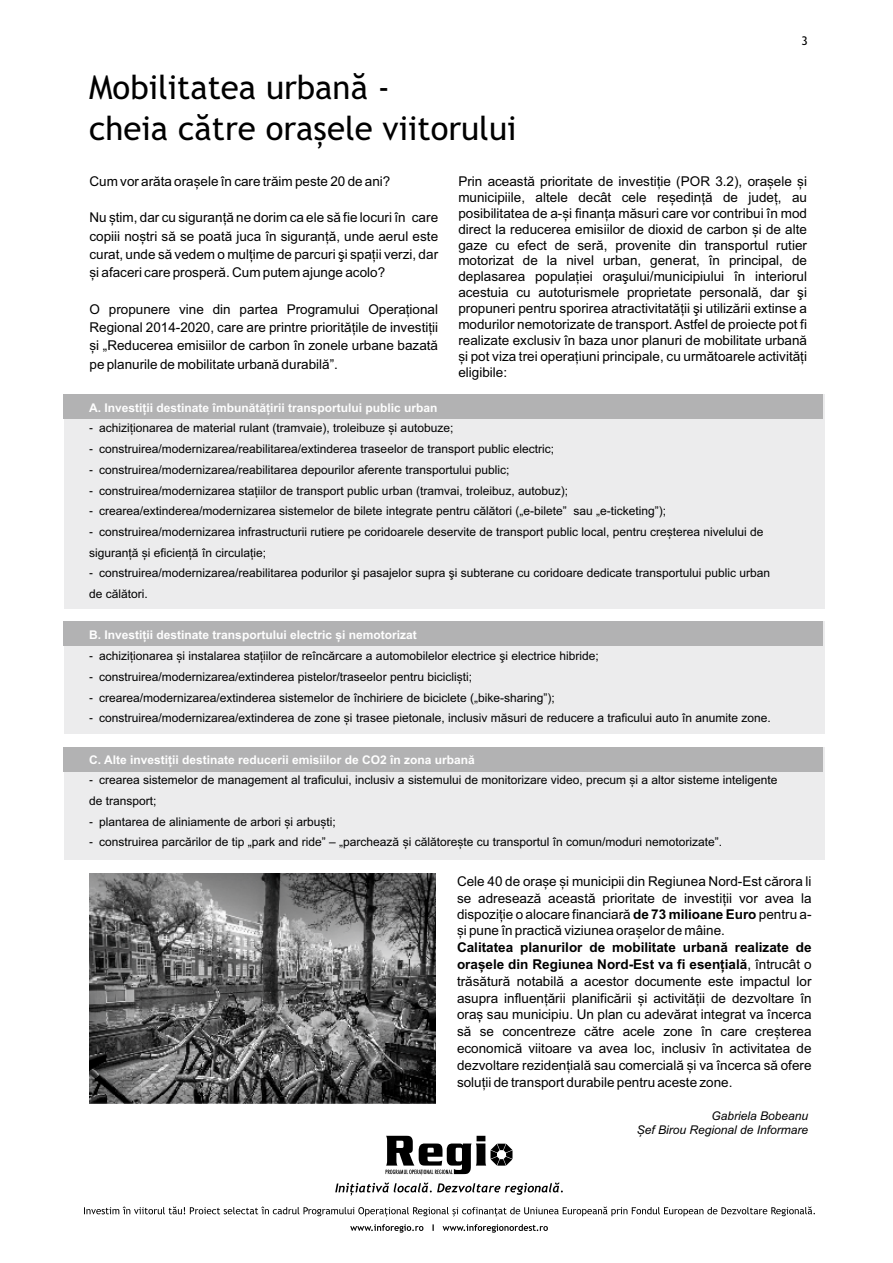
<style>
.page{position:relative;width:893px;height:1263px;background:#fff}
.page>*{position:absolute;margin:0;border:0;box-sizing:border-box;transform-origin:0 0}
.t1{font:33px/40.3px "Trebuchet MS";color:#000}
.t2{font:13.5px/15.9px "Arial";color:#000;text-align:justify}
.t3{font:12px/20.7px "Arial";color:#000}
.t4{font:700 12px "Arial";color:#fefefe}
.t5{font:italic 12px/14.1px "Arial";color:#000;text-align:right}
.t6{font:12px "Trebuchet MS";color:#000}
.s1{font-weight:700}
</style>
<div class="page">
<div style="left:64px;top:747px;width:760px;height:112px;background:#ececed"></div>
<div style="left:64px;top:747px;width:759px;height:24px;background:#b2b2b3"></div>
<div style="left:64px;top:621px;width:760px;height:112px;background:#ececed"></div>
<div style="left:64px;top:621px;width:759px;height:24px;background:#b2b2b3"></div>
<div style="left:64px;top:394px;width:760px;height:215px;background:#ececed"></div>
<div style="left:64px;top:394px;width:759px;height:24px;background:#b2b2b3"></div>
<svg style="left:386px;top:1136px;width:126px;height:39px"></svg>
<svg style="left:335px;top:1183px;width:228px;height:12px"></svg>
<svg style="left:350px;top:1224px;width:198px;height:9px"></svg>
<svg style="left:84px;top:1206px;width:731px;height:11px"></svg>
<img style="left:90px;top:873px;width:345px;height:230px">
<h1 class="t1" style="left:89px;top:70px;width:429px">Mobilitatea urbană -<br>cheia către orașele viitorului</h1>
<p class="t6" style="left:801px;top:36px;width:8px">3</p>
<p class="t2" style="left:90px;top:174px;width:302px">Cum vor arăta orașele în care trăim peste 20 de ani?</p>
<p class="t2" style="left:90px;top:210px;width:350px;line-height:18.3px">Nu știm, dar cu siguranță ne dorim ca ele să fie locuri în care copiii noștri să se poată juca în siguranţă, unde aerul este curat, unde să vedem o mulţime de parcuri şi spaţii verzi, dar și afaceri care prosperă. Cum putem ajunge acolo?</p>
<p class="t2" style="left:90px;top:301px;width:350px;line-height:18.3px">O propunere vine din partea Programului Operațional Regional 2014-2020, care are printre prioritățile de investiții și „Reducerea emisiilor de carbon în zonele urbane bazată pe planurile de mobilitate urbană durabilă”.</p>
<p class="t2" style="left:458px;top:174px;width:350px">Prin această prioritate de investiție (POR 3.2), orașele și municipiile, altele decât cele reședință de județ, au posibilitatea de a-și finanța măsuri care vor contribui în mod direct la reducerea emisiilor de dioxid de carbon și de alte gaze cu efect de seră, provenite din transportul rutier motorizat de la nivel urban, generat, în principal, de deplasarea populaţiei oraşului/municipiului în interiorul acestuia cu autoturismele proprietate personală, dar şi propuneri pentru sporirea atractivitatății şi utilizării extinse a modurilor nemotorizate de transport. Astfel de proiecte pot fi realizate exclusiv în baza unor planuri de mobilitate urbană și pot viza trei operațiuni principale, cu următoarele activități eligibile:</p>
<p class="t4" style="left:89px;top:403px;width:350px">A. Investiții destinate îmbunătățirii transportului public urban</p>
<p class="t3" style="left:99px;top:419px;width:356px">achiziționarea de material rulant (tramvaie), troleibuze și autobuze;</p>
<p class="t3" style="left:99px;top:440px;width:456px">construirea/modernizarea/reabilitarea/extinderea traseelor de transport public electric;</p>
<p class="t3" style="left:99px;top:460px;width:412px">construirea/modernizarea/reabilitarea depourilor aferente transportului public;</p>
<p class="t3" style="left:99px;top:481px;width:470px">construirea/modernizarea stațiilor de transport public urban (tramvai, troleibuz, autobuz);</p>
<p class="t3" style="left:99px;top:502px;width:568px">crearea/extinderea/modernizarea sistemelor de bilete integrate pentru călători („e-bilete” sau „e-ticketing”);</p>
<p class="t3" style="left:99px;top:522px;width:666px">construirea/modernizarea infrastructurii rutiere pe coridoarele deservite de transport public local, pentru creșterea nivelului de</p>
<p class="t3" style="left:89px;top:543px;width:178px">siguranță și eficiență în circulaţie;</p>
<p class="t3" style="left:99px;top:564px;width:672px">construirea/modernizarea/reabilitarea podurilor şi pasajelor supra şi subterane cu coridoare dedicate transportului public urban</p>
<p class="t3" style="left:89px;top:585px;width:60px">de călători.</p>
<p class="t4" style="left:89px;top:631px;width:329px">B. Investiții destinate transportului electric și nemotorizat</p>
<p class="t3" style="left:99px;top:647px;width:673px">achiziționarea și instalarea stațiilor de reîncărcare a automobilelor electrice şi electrice hibride; construirea/modernizarea/extinderea pistelor/traseelor pentru bicicliști;<br>crearea/modernizarea/extinderea sistemelor de închiriere de biciclete („bike-sharing”);<br>construirea/modernizarea/extinderea de zone și trasee pietonale, inclusiv măsuri de reducere a traficului auto în anumite zone.</p>
<p class="t4" style="left:89px;top:755px;width:387px">C. Alte investiții destinate reducerii emisiilor de CO2 în zona urbană</p>
<p class="t3" style="left:99px;top:771px;width:680px">crearea sistemelor de management al traficului, inclusiv a sistemului de monitorizare video, precum și a altor sisteme inteligente</p>
<p class="t3" style="left:89px;top:792px;width:69px">de transport;</p>
<p class="t3" style="left:99px;top:812px;width:238px">plantarea de aliniamente de arbori și arbuști;</p>
<p class="t3" style="left:99px;top:833px;width:624px">construirea parcărilor de tip „park and ride” – „parchează și călătorește cu transportul în comun/moduri nemotorizate”.</p>
<p class="t2" style="left:457px;top:875px;width:356px;line-height:16.4px">Cele 40 de orașe și municipii din Regiunea Nord-Est cărora li se adresează această prioritate de investiții vor avea la dispoziție o alocare financiară <span class="s1">de 73 milioane Euro</span> pentru a&shy;și pune în practică viziunea orașelor de mâine.</p>
<p class="t2" style="left:457px;top:940px;width:356px;line-height:16.8px"><span class="s1">Calitatea planurilor de mobilitate urbană realizate de orașele din Regiunea Nord-Est va fi esențială</span>, întrucât o trăsătură notabilă a acestor documente este impactul lor asupra influențării planificării și activității de dezvoltare în oraș sau municipiu. Un plan cu adevărat integrat va încerca să se concentreze către acele zone în care creșterea economică viitoare va avea loc, inclusiv în activitatea de dezvoltare rezidențială sau comercială și va încerca să ofere soluții de transport durabile pentru aceste zone.</p>
<p class="t5" style="left:637px;top:1110px;width:173px">Gabriela Bobeanu<br>Șef Birou Regional de Informare</p>
</div>
